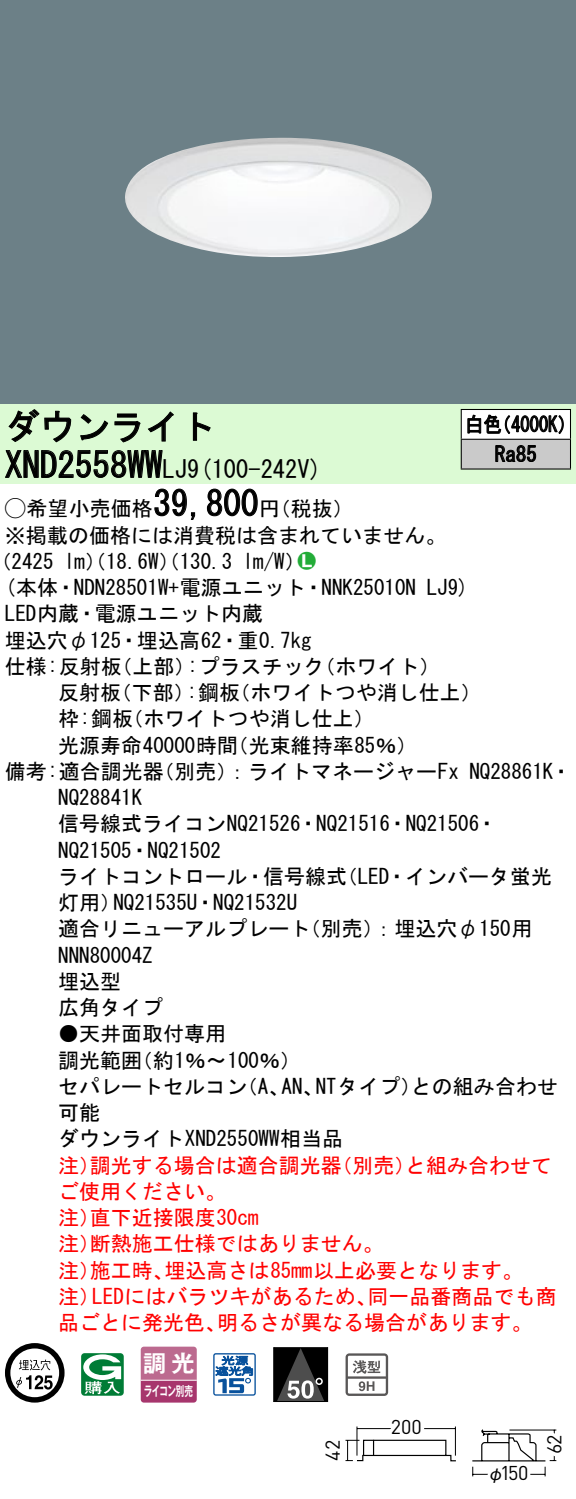
<style>
.page{position:relative;width:576px;height:1499px;background:#fff}
.page>*{position:absolute;margin:0;border:0;box-sizing:border-box;transform-origin:0 0}
.t1{font:35px "MS Gothic";color:#000}
.t2{font:24.5px "MS Gothic";color:#000}
.t3{font:23.1px "Gothic MB101 Pro De Bold 90 pv RKSJ H";color:#fff}
.t4{font:21px/26.2px "MS Gothic";color:#000}
.t5{font:21px/26.2px "MS Gothic";color:#f00}
.t6{font:21px/29.8px "MS Gothic";color:#000;scale:.88 1}
.t7{font:21px "Ford Classification 1";color:#23ac38}
.t8{font:19.95px "DINOT";color:#000}
.t9{font:17.5px "Gothic BBB Pro Medium 90 pv RKSJ H";color:#000}
.t10{font:13.3px "Gothic MB101 Pro De Bold 90 pv RKSJ H";letter-spacing:-.05em;color:#fff;scale:.65 1}
.s1{font-size:24.5px}
.s2{font-family:"Ford Classification 1"}
.s3{color:#fff}
</style>
<div class="page">
<div style="left:0;top:0;width:575px;height:404px;background:#6c8087"></div>
<img style="left:125px;top:138px;width:307px;height:119px">
<div style="left:0;top:404px;width:575px;height:79px;background:#dcfad4"></div>
<svg style="left:8px;top:409px;width:64px;height:34px"></svg>
<svg style="left:80px;top:413px;width:60px;height:30px"></svg>
<svg style="left:147px;top:411px;width:26px;height:31px"></svg>
<svg style="left:192px;top:412px;width:19px;height:29px"></svg>
<svg style="left:5px;top:450px;width:158px;height:28px"></svg>
<svg style="left:154px;top:488px;width:42px;height:32px"></svg>
<svg style="left:207px;top:488px;width:51px;height:29px"></svg>
<svg style="left:5px;top:1343px;width:59px;height:59px"></svg>
<svg style="left:81px;top:1353px;width:43px;height:42px"></svg>
<svg style="left:140px;top:1346px;width:56px;height:56px;background:#b55a84"></svg>
<hr style="left:141px;top:1379px;width:55px;height:2px;background:#fff">
<svg style="left:213px;top:1353px;width:43px;height:42px"></svg>
<div style="left:273px;top:1347px;width:54px;height:54px;background:#000"></div>
<svg style="left:277px;top:1349px;width:47px;height:51px"></svg>
<div style="left:273px;top:1347px;width:55px;height:55px;border:1px solid #000"></div>
<svg style="left:345px;top:1353px;width:43px;height:43px"></svg>
<div style="left:461px;top:409px;width:109px;height:30px;background:#fff"></div>
<div style="left:461px;top:439px;width:109px;height:30px;background:#cacaca"></div>
<hr style="left:460px;top:409px;width:110px;height:1px;background:#000">
<hr style="left:569px;top:410px;width:2px;height:29px;background:#000">
<hr style="left:460px;top:439px;width:110px;height:1px;background:#000">
<svg style="left:460px;top:410px;width:1px;height:58px"></svg>
<hr style="left:569px;top:440px;width:2px;height:28px;background:#000">
<hr style="left:460px;top:468px;width:110px;height:2px;background:#000">
<svg style="left:467px;top:414px;width:96px;height:20px"></svg>
<svg style="left:495px;top:445px;width:41px;height:17px"></svg>
<svg style="left:472px;top:1429px;width:85px;height:48px"></svg>
<svg style="left:345px;top:1426px;width:111px;height:36px"></svg>
<h1 class="t1" style="left:5px;top:409px;width:212px">ダウンライト</h1>
<p class="t2" style="left:187px;top:456px;width:136px">(9 100-242 (V</p>
<h1 class="t1" style="left:5px;top:447px;width:184px">XND2558WW<span class="s1">LJ</span></h1>
<h1 class="t1" style="left:153px;top:486px;width:106px">39,800</h1>
<p class="t4" style="left:5px;top:495px;width:442px"><span class="s2">A</span>希望小売価格<br>※掲載の価格には消費税は含まれていません。</p>
<p class="t7" style="left:298px;top:550px;width:19px">2<span class="s3">7</span></p>
<p class="t4" style="left:259px;top:495px;width:96px">（円税抜(</p>
<p class="t4" style="left:243px;top:548px;width:64px">l m (W/</p>
<p class="t4" style="left:-9px;top:548px;width:65px">（2425</p>
<p class="t4" style="left:64px;top:548px;width:169px">lm）（18.6 ）（W 130.3</p>
<p class="t6" style="left:494px;top:409px;width:49px;text-indent:-30px">白色<br>Ra85</p>
<p class="t6" style="left:492px;top:409px;width:96px">（4000 (K</p>
<p class="t4" style="left:5px;top:574px;width:412px">(本体・NDN28501 +W 電源ユニット・NNK25010N</p>
<p class="t4" style="left:5px;top:600px;width:259px">LED内蔵・電源ユニット内蔵</p>
<p class="t4" style="left:5px;top:627px;width:308px">埋込穴φ125・埋込高62・重0.7kg</p>
<p class="t4" style="left:314px;top:653px;width:127px">（ホワイト(</p>
<p class="t4" style="left:426px;top:574px;width:44px">LJ (9</p>
<p class="t4" style="left:187px;top:653px;width:139px">:プラスチック</p>
<p class="t4" style="left:5px;top:653px;width:118px">仕様:反射板</p>
<p class="t4" style="left:111px;top:653px;width:85px">（上部）</p>
<p class="t4" style="left:58px;top:679px;width:64px">反射板</p>
<p class="t4" style="left:111px;top:679px;width:85px">（下部）</p>
<p class="t4" style="left:187px;top:679px;width:55px">:鋼板</p>
<p class="t4" style="left:229px;top:679px;width:253px">（ホワイトつや消し仕上(</p>
<p class="t4" style="left:58px;top:705px;width:76px">枠:鋼板</p>
<p class="t4" style="left:122px;top:705px;width:253px">（ホワイトつや消し仕上(</p>
<p class="t4" style="left:58px;top:732px;width:181px">光源寿命40000時間</p>
<p class="t4" style="left:227px;top:732px;width:191px">（光束維持率85％(</p>
<p class="t4" style="left:153px;top:758px;width:307px">（別売：）ライトマネージャーFx</p>
<p class="t4" style="left:5px;top:758px;width:160px">備考:適合調光器</p>
<p class="t4" style="left:58px;top:784px;width:85px">NQ28841K</p>
<p class="t4" style="left:58px;top:810px;width:441px">信号線式ライコンNQ21526・NQ21516・NQ21506・</p>
<p class="t4" style="left:58px;top:837px;width:164px">NQ21505・NQ21502</p>
<p class="t4" style="left:336px;top:863px;width:217px">（LED・インバータ蛍光</p>
<p class="t4" style="left:469px;top:758px;width:104px">NQ28861 ・K</p>
<p class="t4" style="left:58px;top:863px;width:290px;text-align:center">ライトコントロール・信号線式<br>NQ21535 ・U NQ21532U</p>
<p class="t4" style="left:58px;top:889px;width:64px">灯用）</p>
<p class="t4" style="left:58px;top:915px;width:253px">適合リニューアルプレート<br>NNN80004Z<br>埋込型<br>広角タイプ</p>
<p class="t4" style="left:132px;top:1020px;width:171px;text-indent:-73px">●天井面取付専用<br>（約1％〜100％(</p>
<p class="t4" style="left:300px;top:915px;width:234px">（別売：）埋込穴φ150用</p>
<p class="t4" style="left:58px;top:1047px;width:85px">調光範囲</p>
<p class="t4" style="left:315px;top:1073px;width:107px">NTタイプ）</p>
<p class="t4" style="left:411px;top:1073px;width:148px">との組み合わせ</p>
<p class="t4" style="left:58px;top:1073px;width:286px">セパレートセルコン<br>可能<br>ダウンライトXND2550WW相当品</p>
<p class="t4" style="left:237px;top:1073px;width:54px">（、A</p>
<p class="t4" style="left:281px;top:1073px;width:43px">AN、</p>
<p class="t5" style="left:90px;top:1152px;width:253px">調光する場合は適合調光器</p>
<p class="t5" style="left:331px;top:1152px;width:85px">（別売）</p>
<p class="t5" style="left:405px;top:1152px;width:148px">と組み合わせて</p>
<p class="t5" style="left:58px;top:1152px;width:43px">注）</p>
<p class="t5" style="left:58px;top:1178px;width:169px">ご使用ください。</p>
<p class="t5" style="left:90px;top:1204px;width:170px">直下近接限度30cm</p>
<p class="t5" style="left:90px;top:1204px;width:295px;text-indent:-32px">注）<br>断熱施工仕様ではありません。</p>
<p class="t5" style="left:58px;top:1230px;width:43px">注）</p>
<p class="t5" style="left:164px;top:1257px;width:360px">埋込高さは85mm以上必要となります。</p>
<p class="t5" style="left:90px;top:1257px;width:85px">施工時、</p>
<p class="t5" style="left:58px;top:1257px;width:43px">注）</p>
<p class="t5" style="left:92px;top:1283px;width:286px">LEDにはバラツキがあるため、</p>
<p class="t5" style="left:367px;top:1283px;width:190px">同一品番商品でも商</p>
<p class="t5" style="left:58px;top:1283px;width:43px">注）</p>
<p class="t5" style="left:58px;top:1309px;width:169px">品ごとに発光色、</p>
<p class="t5" style="left:217px;top:1309px;width:317px">明るさが異なる場合があります。</p>
<p class="t3" style="left:143px;top:1344px;width:53px">調光</p>
<p class="t10" style="left:144px;top:1380px;width:77px">ライコン別売</p>
<p class="t8" style="left:319px;top:1460px;width:22px;rotate:-90deg">42</p>
<p class="t8" style="left:390px;top:1413px;width:33px">200</p>
<p class="t8" style="left:500px;top:1459px;width:30px">150</p>
<p class="t9" style="left:487px;top:1459px;width:19px">φ</p>
<p class="t8" style="left:540px;top:1454px;width:21px;rotate:-90deg">62</p>
</div>
